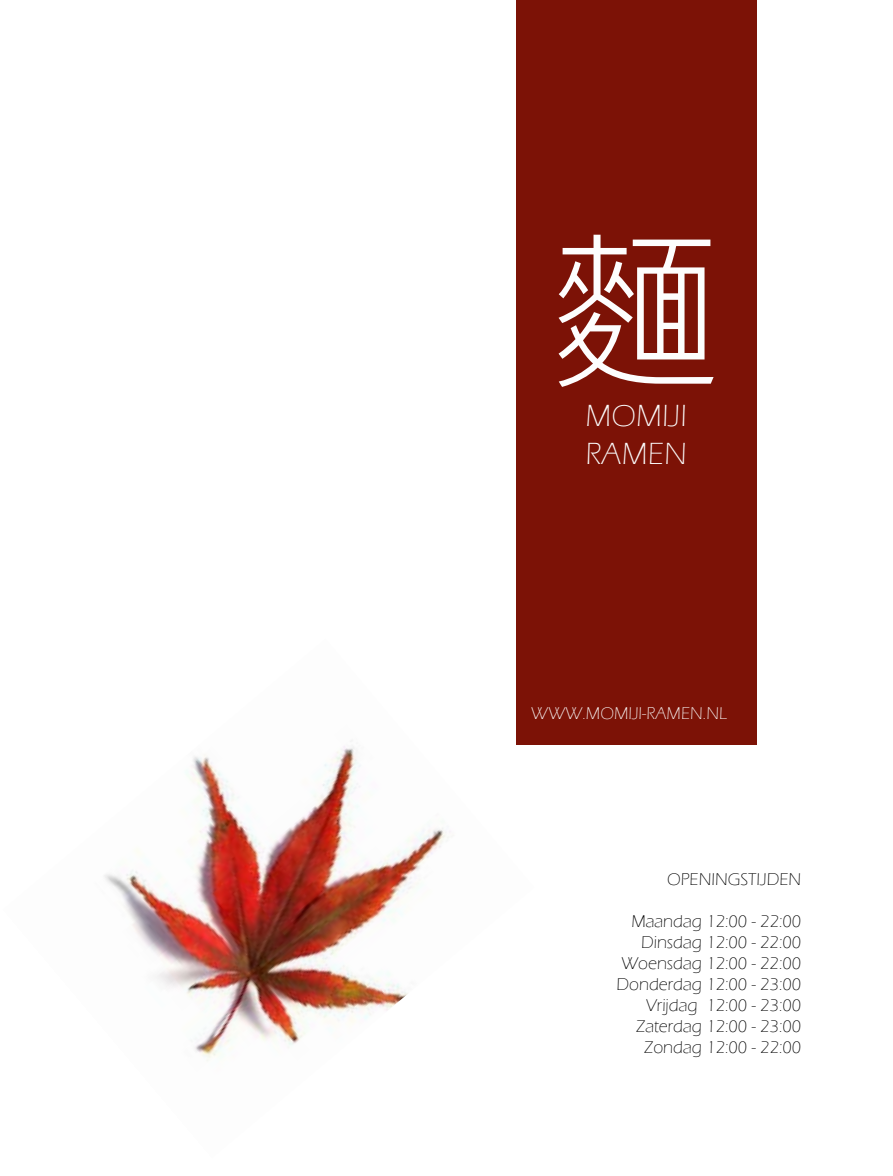
<style>
.page{position:relative;width:893px;height:1176px;background:#fff}
.page>*{position:absolute;margin:0;border:0;box-sizing:border-box;transform-origin:0 0}
.t1{font:300 175px "Microsoft Jheng Hei";color:#fdfdfd}
.t2{font:300 31.5px/37.8px "Eras ITC";color:#fbfbfb}
.t3{font:300 17.5px/21px "Eras ITC";color:#000;text-align:right}
.t4{font:300 17.5px "Eras ITC";color:#fbfbfb}
</style>
<div class="page">
<div style="left:516px;top:0;width:240px;height:744px;background:#7c1206"></div>
<img style="left:104px;top:740px;width:430px;height:321px">
<h1 class="t1" style="left:549px;top:203px;width:176px">麵</h1>
<h2 class="t2" style="left:585px;top:397px;width:103px">MOMIJI<br>RAMEN</h2>
<p class="t4" style="left:531px;top:703px;width:198px">WWW.MOMIJI-RAMEN.NL</p>
<p class="t3" style="left:667px;top:869px;width:136px">OPENINGSTIJDEN</p>
<p class="t3" style="left:617px;top:911px;width:186px">Maandag 12:00 - 22:00<br>Dinsdag 12:00 - 22:00<br>Woensdag 12:00 - 22:00<br>Donderdag 12:00 - 23:00<br>Vrijdag 12:00 - 23:00<br>Zaterdag 12:00 - 23:00<br>Zondag 12:00 - 22:00</p>
</div>
